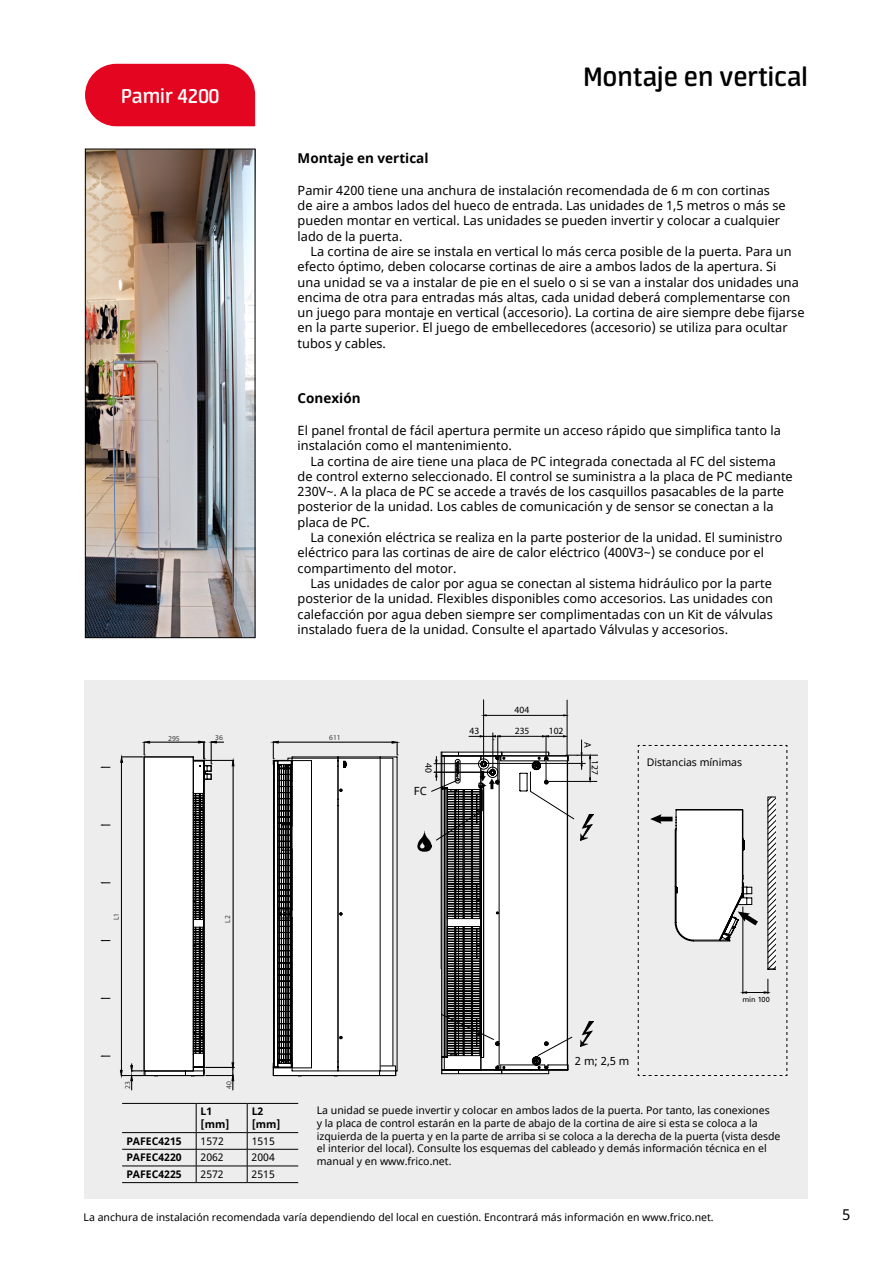
<style>
.page{position:relative;width:893px;height:1263px;background:#fff}
.page>*{position:absolute;margin:0;border:0;box-sizing:border-box;transform-origin:0 0}
.t1{font:600 30px "Neuron";color:#000}
.t2{font:600 22.5px "Neuron";color:#fff}
.t3{font:15px "Noto Sans";color:#000}
.t4{font:700 13.5px "Noto Sans";color:#000}
.t5{font:12.75px/15.3px "Noto Sans";color:#000}
.t6{font:11.25px "Noto Sans";color:#000}
.t7{font:10.5px/12.6px "Noto Sans";color:#000}
.t8{font:700 10.5px/13.5px "Noto Sans";color:#000}
.t9{font:9.6px "Univers";color:#000}
.t10{font:7.5px "Univers";color:#3b3b3a}
.t11{font:7.35px "Univers";color:#000}
</style>
<div class="page">
<img style="left:87px;top:151px;width:166px;height:485px">
<div style="left:85px;top:149px;width:170px;height:489px;border:1px solid #000"></div>
<div style="left:85px;top:680px;width:723px;height:519px;background:#ededed"></div>
<hr style="left:483px;top:700px;width:1px;height:61px;background:#000">
<hr style="left:567px;top:700px;width:1px;height:55px;background:#000">
<hr style="left:483px;top:715px;width:82px;height:1px;background:#000">
<svg style="left:431px;top:733px;width:167px;height:342px"></svg>
<div style="left:397px;top:969px;width:43px;height:107px;background:#ededed"></div>
<svg style="left:638px;top:745px;width:149px;height:331px"></svg>
<hr style="left:121px;top:760px;width:1px;height:312px;background:#000">
<hr style="left:147px;top:742px;width:54px;height:1px;background:#000">
<div style="left:144px;top:756px;width:49px;height:320px;background:#fff"></div>
<svg style="left:120px;top:741px;width:30px;height:22px"></svg>
<svg style="left:120px;top:1063px;width:24px;height:27px"></svg>
<svg style="left:193px;top:740px;width:42px;height:350px"></svg>
<svg style="left:272px;top:740px;width:126px;height:336px;background:#d7d7d7"></svg>
<svg style="left:100px;top:824px;width:10px;height:2px"></svg>
<svg style="left:100px;top:766px;width:10px;height:2px"></svg>
<svg style="left:100px;top:1055px;width:10px;height:2px"></svg>
<svg style="left:100px;top:997px;width:10px;height:2px"></svg>
<img style="left:580px;top:815px;width:14px;height:25px">
<img style="left:580px;top:1021px;width:14px;height:25px">
<img style="left:418px;top:830px;width:13px;height:22px">
<div style="left:85px;top:64px;width:170px;height:62px;background:#e40520"></div>
<svg style="left:196px;top:1104px;width:1px;height:78px"></svg>
<svg style="left:247px;top:1104px;width:1px;height:78px"></svg>
<hr style="left:122px;top:1103px;width:74px;height:1px;background:#000">
<hr style="left:196px;top:1103px;width:51px;height:1px;background:#000">
<hr style="left:247px;top:1103px;width:51px;height:1px;background:#000">
<hr style="left:122px;top:1149px;width:74px;height:1px;background:#000">
<hr style="left:196px;top:1149px;width:51px;height:1px;background:#000">
<hr style="left:247px;top:1149px;width:51px;height:1px;background:#000">
<hr style="left:122px;top:1166px;width:74px;height:1px;background:#000">
<hr style="left:196px;top:1166px;width:51px;height:1px;background:#000">
<hr style="left:247px;top:1166px;width:51px;height:1px;background:#000">
<hr style="left:122px;top:1182px;width:74px;height:1px;background:#000">
<hr style="left:196px;top:1182px;width:51px;height:1px;background:#000">
<hr style="left:247px;top:1182px;width:51px;height:1px;background:#000">
<hr style="left:122px;top:1132px;width:74px;height:1px;background:#000">
<hr style="left:196px;top:1132px;width:51px;height:1px;background:#000">
<hr style="left:247px;top:1132px;width:51px;height:1px;background:#000">
<h2 class="t2" style="left:121px;top:83px;width:100px">Pamir 4200</h2>
<h1 class="t1" style="left:583px;top:60px;width:226px">Montaje en vertical</h1>
<p class="t4" style="left:298px;top:149px;width:132px">Montaje en vertical</p>
<p class="t5" style="left:298px;top:183px;width:489px">Pamir 4200 tiene una anchura de instalación recomendada de 6 m con cortinas de aire a ambos lados del hueco de entrada. Las unidades de 1,5 metros o más se pueden montar en vertical. Las unidades se pueden invertir y colocar a cualquier lado de la puerta.</p>
<p class="t5" style="left:298px;top:244px;width:508px;text-indent:13px">La cortina de aire se instala en vertical lo más cerca posible de la puerta. Para un efecto óptimo, deben colocarse cortinas de aire a ambos lados de la apertura. Si<br>una unidad se va a instalar de pie en el suelo o si se van a instalar dos unidades una encima de otra para entradas más altas, cada unidad deberá complementarse con un juego para montaje en vertical (accesorio). La cortina de aire siempre debe fijarse en la parte superior. El juego de embellecedores (accesorio) se utiliza para ocultar tubos y cables.</p>
<p class="t4" style="left:298px;top:389px;width:64px">Conexión</p>
<p class="t5" style="left:298px;top:423px;width:485px">El panel frontal de fácil apertura permite un acceso rápido que simplifica tanto la instalación como el mantenimiento.</p>
<p class="t5" style="left:298px;top:454px;width:497px;text-indent:13px">La cortina de aire tiene una placa de PC integrada conectada al FC del sistema de control externo seleccionado. El control se suministra a la placa de PC mediante 230V~. A la placa de PC se accede a través de los casquillos pasacables de la parte posterior de la unidad. Los cables de comunicación y de sensor se conectan a la placa de PC.</p>
<p class="t5" style="left:298px;top:530px;width:486px;text-indent:13px">La conexión eléctrica se realiza en la parte posterior de la unidad. El suministro eléctrico para las cortinas de aire de calor eléctrico (400V3~) se conduce por el compartimento del motor.</p>
<p class="t5" style="left:298px;top:576px;width:477px;text-align:justify;text-indent:13px">Las unidades de calor por agua se conectan al sistema hidráulico por la parte posterior de la unidad. Flexibles disponibles como accesorios. Las unidades con calefacción por agua deben siempre ser complimentadas con un Kit de válvulas instalado fuera de la unidad. Consulte el apartado Válvulas y accesorios.</p>
<p class="t9" style="left:515px;top:704px;width:16px">404</p>
<p class="t10" style="left:168px;top:734px;width:13px">295</p>
<p class="t10" style="left:215px;top:733px;width:9px">36</p>
<p class="t10" style="left:329px;top:733px;width:13px">611</p>
<p class="t9" style="left:470px;top:724px;width:11px">43</p>
<p class="t9" style="left:515px;top:725px;width:16px">235</p>
<p class="t9" style="left:549px;top:725px;width:16px">102</p>
<p class="t9" style="left:594px;top:742px;width:7px;rotate:90deg">A</p>
<p class="t9" style="left:435px;top:763px;width:11px;rotate:90deg">40</p>
<p class="t9" style="left:601px;top:760px;width:16px;rotate:90deg">127</p>
<p class="t6" style="left:414px;top:783px;width:14px">FC</p>
<p class="t7" style="left:647px;top:756px;width:97px">Distancias mínimas</p>
<p class="t10" style="left:112px;top:920px;width:9px;rotate:-90deg">L1</p>
<p class="t10" style="left:223px;top:922px;width:9px;rotate:-90deg">L2</p>
<p class="t10" style="left:123px;top:1089px;width:9px;rotate:-90deg">23</p>
<p class="t10" style="left:224px;top:1089px;width:9px;rotate:-90deg">40</p>
<p class="t8" style="left:201px;top:1104px;width:30px">L1 [mm]</p>
<p class="t8" style="left:252px;top:1104px;width:30px">L2 [mm]</p>
<p class="t8" style="left:126px;top:1134px;width:57px">PAFEC4215</p>
<p class="t7" style="left:201px;top:1135px;width:25px">1572</p>
<p class="t7" style="left:252px;top:1135px;width:25px">1515</p>
<p class="t8" style="left:126px;top:1151px;width:57px">PAFEC4220</p>
<p class="t7" style="left:201px;top:1151px;width:25px">2062</p>
<p class="t7" style="left:252px;top:1151px;width:25px">2004</p>
<p class="t8" style="left:126px;top:1167px;width:57px">PAFEC4225</p>
<p class="t7" style="left:201px;top:1168px;width:25px">2572</p>
<p class="t7" style="left:252px;top:1168px;width:25px">2515</p>
<p class="t6" style="left:575px;top:1053px;width:56px">2 m; 2,5 m</p>
<p class="t11" style="left:742px;top:995px;width:29px">min 100</p>
<p class="t7" style="left:317px;top:1105px;width:465px">La unidad se puede invertir y colocar en ambos lados de la puerta. Por tanto, las conexiones<br>y la placa de control estarán en la parte de abajo de la cortina de aire si esta se coloca a la izquierda de la puerta y en la parte de arriba si se coloca a la derecha de la puerta (vista desde el interior del local). Consulte los esquemas del cableado y demás información técnica en el manual y en www.frico.net.</p>
<p class="t9" style="left:676px;top:1114px;width:16px">295</p>
<p class="t9" style="left:720px;top:1115px;width:11px">36</p>
<p class="t7" style="left:84px;top:1212px;width:632px">La anchura de instalación recomendada varía dependiendo del local en cuestión. Encontrará más información en www.frico.net.</p>
<p class="t3" style="left:842px;top:1204px;width:10px">5</p>
</div>
